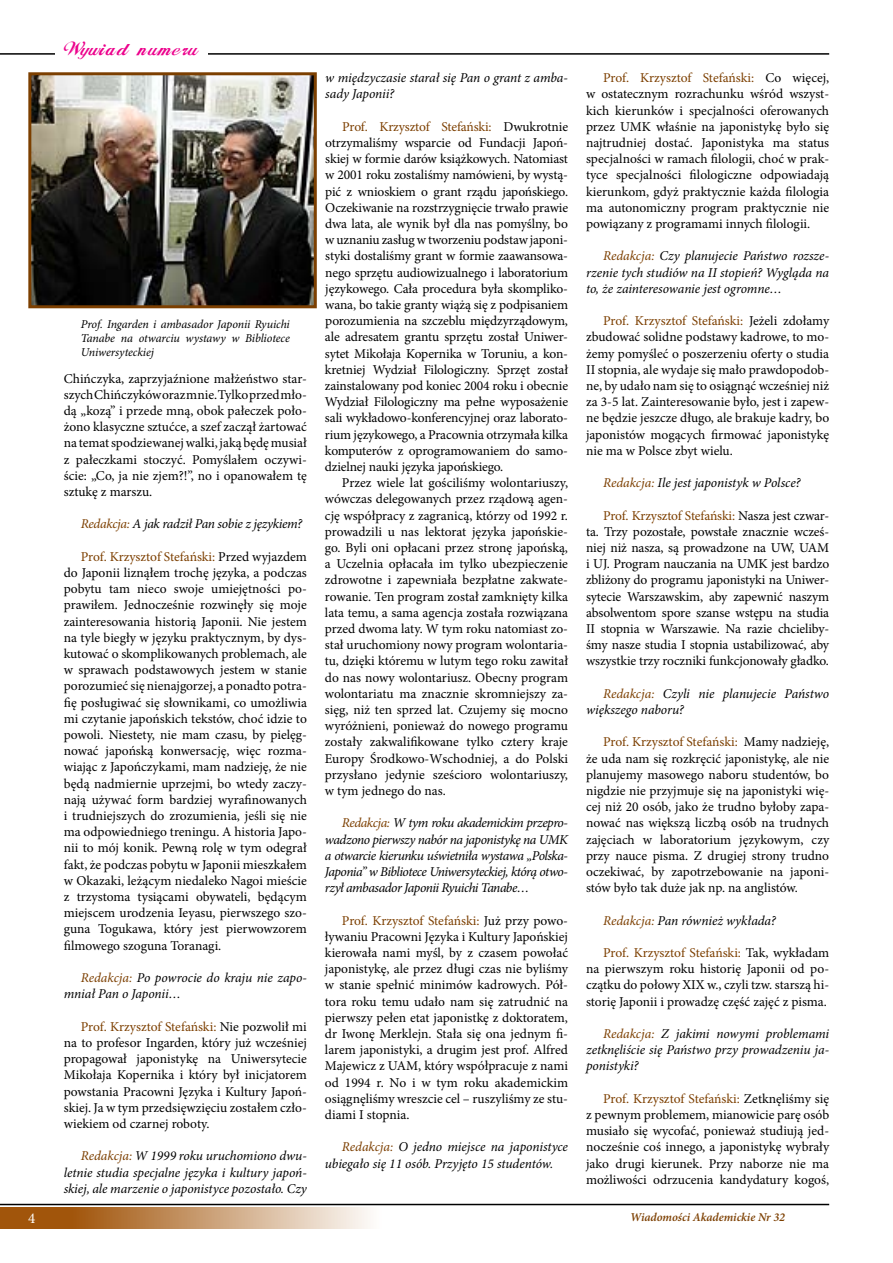
<style>
.page{position:relative;width:893px;height:1263px;background:#fff}
.page>*{position:absolute;margin:0;border:0;box-sizing:border-box;transform-origin:0 0}
.t1{font:18px "FL Starogrecki 1";letter-spacing:.01em;color:#ec008c}
.t2{font:13.5px/16.2px "Minion Pro";color:#000;text-align:justify}
.t3{font:italic 13.5px/16.2px "Minion Pro";letter-spacing:-.01em;color:#000}
.t4{font:italic 12px/14.4px "Minion Pro";letter-spacing:-.01em;color:#000;text-align:justify}
.t5{font:italic 600 12px "Minion Pro";letter-spacing:-.005em;color:#7c3f00}
.s1{color:#7c3f00}
</style>
<div class="page">
<svg style="left:4px;top:1208px;width:366px;height:21px;background:#c5976a"></svg>
<hr style="left:0;top:1204px;width:829px;height:1px;background:#000">
<hr style="left:0;top:53px;width:829px;height:2px;background:#000">
<hr style="left:0;top:1208px;width:4px;height:21px;background:#a1550b">
<div style="left:55px;top:44px;width:153px;height:20px;background:#fff"></div>
<img style="left:32px;top:76px;width:281px;height:228px">
<div style="left:28px;top:72px;width:289px;height:236px;border:3px solid #7c3f00"></div>
<h1 class="t1" style="left:64px;top:38px;width:135px">Wywiad numeru</h1>
<p class="t4" style="left:81px;top:317px;width:211px">Prof. Ingarden i ambasador Japonii Ryuichi Tanabe na otwarciu wystawy w Bibliotece Uniwersyteckiej</p>
<p class="t2" style="left:64px;top:370px;width:245px">Chińczyka, zaprzyjaźnione małżeństwo star&shy;szych Chińczyków oraz mnie. Tylko przed mło&shy;dą „kozą” i przede mną, obok pałeczek poło&shy;żono klasyczne sztućce, a szef zaczął żartować na temat spodziewanej walki, jaką będę musiał z pałeczkami stoczyć. Pomyślałem oczywi&shy;ście: „Co, ja nie zjem?!”, no i opanowałem tę sztukę z marszu.</p>
<p class="t3" style="left:81px;top:516px;width:223px"><span class="s1">Redakcja:</span> A jak radził Pan sobie z językiem?</p>
<p class="t2" style="left:64px;top:548px;width:245px;text-indent:17px"><span class="s1">Prof. Krzysztof Stefański:</span> Przed wyjazdem do Japonii liznąłem trochę języka, a podczas pobytu tam nieco swoje umiejętności po&shy;prawiłem. Jednocześnie rozwinęły się moje zainteresowania historią Japonii. Nie jestem na tyle biegły w języku praktycznym, by dys&shy;kutować o skomplikowanych problemach, ale w sprawach podstawowych jestem w stanie porozumieć się nienajgorzej, a ponadto potra&shy;fię posługiwać się słownikami, co umożliwia mi czytanie japońskich tekstów, choć idzie to powoli. Niestety, nie mam czasu, by pielęg&shy;nować japońską konwersację, więc rozma&shy;wiając z Japończykami, mam nadzieję, że nie będą nadmiernie uprzejmi, bo wtedy zaczy&shy;nają używać form bardziej wyrafinowanych i trudniejszych do zrozumienia, jeśli się nie ma odpowiedniego treningu. A historia Japo&shy;nii to mój konik. Pewną rolę w tym odegrał fakt, że podczas pobytu w Japonii mieszkałem w Okazaki, leżącym niedaleko Nagoi mieście z trzystoma tysiącami obywateli, będącym miejscem urodzenia Ieyasu, pierwszego szo&shy;guna Togukawa, który jest pierwowzorem filmowego szoguna Toranagi.</p>
<p class="t3" style="left:64px;top:970px;width:245px;text-indent:17px"><span class="s1">Redakcja:</span> Po powrocie do kraju nie zapo&shy;mniał Pan o Japonii…</p>
<p class="t2" style="left:64px;top:1018px;width:245px;text-indent:17px"><span class="s1">Prof. Krzysztof Stefański:</span> Nie pozwolił mi na to profesor Ingarden, który już wcześniej propagował japonistykę na Uniwersytecie Mikołaja Kopernika i który był inicjatorem powstania Pracowni Języka i Kultury Japoń&shy;skiej. Ja w tym przedsięwzięciu zostałem czło&shy;wiekiem od czarnej roboty.</p>
<p class="t3" style="left:64px;top:1148px;width:245px;text-align:justify;text-indent:17px"><span class="s1">Redakcja:</span> W 1999 roku uruchomiono dwu&shy;letnie studia specjalne języka i kultury japoń&shy;skiej, ale marzenie o japonistyce pozostało. Czy</p>
<p class="t3" style="left:325px;top:70px;width:244px">w międzyczasie starał się Pan o grant z amba&shy;sady Japonii?</p>
<p class="t2" style="left:325px;top:118px;width:245px;text-indent:17px"><span class="s1">Prof. Krzysztof Stefański:</span> Dwukrotnie otrzymaliśmy wsparcie od Fundacji Japoń&shy;skiej w formie darów książkowych. Natomiast w 2001 roku zostaliśmy namówieni, by wystą&shy;pić z wnioskiem o grant rządu japońskiego.<br>Oczekiwanie na rozstrzygnięcie trwało prawie dwa lata, ale wynik był dla nas pomyślny, bo w uznaniu zasług w tworzeniu podstaw japoni&shy;styki dostaliśmy grant w formie zaawansowa&shy;nego sprzętu audiowizualnego i laboratorium językowego. Cała procedura była skompliko&shy;wana, bo takie granty wiążą się z podpisaniem porozumienia na szczeblu międzyrządowym, ale adresatem grantu sprzętu został Uniwer&shy;sytet Mikołaja Kopernika w Toruniu, a kon&shy;kretniej Wydział Filologiczny. Sprzęt został zainstalowany pod koniec 2004 roku i obecnie Wydział Filologiczny ma pełne wyposażenie sali wykładowo-konferencyjnej oraz laborato&shy;rium językowego, a Pracownia otrzymała kilka komputerów z oprogramowaniem do samo&shy;dzielnej nauki języka japońskiego.</p>
<p class="t2" style="left:325px;top:475px;width:245px;text-indent:17px">Przez wiele lat gościliśmy wolontariuszy, wówczas delegowanych przez rządową agen&shy;cję współpracy z zagranicą, którzy od 1 992 r. prowadzili u nas lektorat języka japońskie&shy;go. Byli oni opłacani przez stronę japońską, a Uczelnia opłacała im tylko ubezpieczenie zdrowotne i zapewniała bezpłatne zakwate&shy;rowanie. Ten program został zamknięty kilka lata temu, a sama agencja została rozwiązana przed dwoma laty. W tym roku natomiast zo&shy;stał uruchomiony nowy program wolontaria&shy;tu, dzięki któremu w lutym tego roku zawitał do nas nowy wolontariusz. Obecny program wolontariatu ma znacznie skromniejszy za&shy;sięg, niż ten sprzed lat. Czujemy się mocno wyróżnieni, ponieważ do nowego programu zostały zakwalifikowane tylko cztery kraje Europy Środkowo-Wschodniej, a do Polski przysłano jedynie sześcioro wolontariuszy, w tym jednego do nas.</p>
<p class="t3" style="left:325px;top:815px;width:245px;text-align:justify;text-indent:17px"><span class="s1">Redakcja:</span> W tym roku akademickim przepro&shy;wadzono pierwszy nabór na japonistykę na UMK a otwarcie kierunku uświetniła wystawa „Polska-Japonia” w Bibliotece Uniwersyteckiej, którą otwo&shy;rzył ambasador Japonii Ryuichi Tanabe…</p>
<p class="t2" style="left:325px;top:912px;width:245px;text-indent:17px"><span class="s1">Prof. Krzysztof Stefański:</span> Już przy powo&shy;ływaniu Pracowni Języka i Kultury Japońskiej kierowała nami myśl, by z czasem powołać japonistykę, ale przez długi czas nie byliśmy w stanie spełnić minimów kadrowych. Pół&shy;tora roku temu udało nam się zatrudnić na pierwszy pełen etat japonistkę z doktoratem, dr Iwonę Merklejn. Stała się ona jednym fi&shy;larem japonistyki, a drugim jest prof. Alfred Majewicz z UAM, który współpracuje z nami od 1 994 r. No i w tym roku akademickim osiągnęliśmy wreszcie cel – ruszyliśmy ze stu&shy;diami I stopnia.</p>
<p class="t3" style="left:325px;top:1139px;width:245px;text-indent:17px"><span class="s1">Redakcja:</span> O jedno miejsce na japonistyce ubiegało się 11 osób. Przyjęto 15 studentów.</p>
<p class="t2" style="left:586px;top:70px;width:245px;text-indent:17px"><span class="s1">Prof. Krzysztof Stefański:</span> Co więcej, w ostatecznym rozrachunku wśród wszyst&shy;kich kierunków i specjalności oferowanych przez UMK właśnie na japonistykę było się najtrudniej dostać. Japonistyka ma status specjalności w ramach filologii, choć w prak&shy;tyce specjalności filologiczne odpowiadają kierunkom, gdyż praktycznie każda filologia ma autonomiczny program praktycznie nie powiązany z programami innych filologii.</p>
<p class="t3" style="left:586px;top:248px;width:245px;text-align:justify;text-indent:17px"><span class="s1">Redakcja:</span> Czy planujecie Państwo rozsze&shy;rzenie tych studiów na II stopień? Wygląda na to, że zainteresowanie jest ogromne…</p>
<p class="t2" style="left:586px;top:313px;width:245px;text-indent:17px"><span class="s1">Prof. Krzysztof Stefański:</span> Jeżeli zdołamy zbudować solidne podstawy kadrowe, to mo&shy;żemy pomyśleć o poszerzeniu oferty o studia II stopnia, ale wydaje się mało prawdopodob&shy;ne, by udało nam się to osiągnąć wcześniej niż za 3-5 lat. Zainteresowanie było, jest i zapew&shy;ne będzie jeszcze długo, ale brakuje kadry, bo japonistów mogących firmować japonistykę nie ma w Polsce zbyt wielu.</p>
<p class="t3" style="left:603px;top:475px;width:199px"><span class="s1">Redakcja:</span> Ile jest japonistyk w Polsce?</p>
<p class="t2" style="left:586px;top:507px;width:245px;text-indent:17px"><span class="s1">Prof. Krzysztof Stefański:</span> Nasza jest czwar&shy;ta. Trzy pozostałe, powstałe znacznie wcześ&shy;niej niż nasza, są prowadzone na UW, UAM i UJ. Program nauczania na UMK jest bardzo zbliżony do programu japonistyki na Uniwer&shy;sytecie Warszawskim, aby zapewnić naszym absolwentom spore szanse wstępu na studia II stopnia w Warszawie. Na razie chcieliby&shy;śmy nasze studia I stopnia ustabilizować, aby wszystkie trzy roczniki funkcjonowały gładko.</p>
<p class="t3" style="left:586px;top:685px;width:245px;text-indent:17px"><span class="s1">Redakcja:</span> Czyli nie planujecie Państwo większego naboru?</p>
<p class="t2" style="left:586px;top:734px;width:245px;text-indent:17px"><span class="s1">Prof. Krzysztof Stefański:</span> Mamy nadzieję, że uda nam się rozkręcić japonistykę, ale nie planujemy masowego naboru studentów, bo nigdzie nie przyjmuje się na japonistyki wię&shy;cej niż 20 osób, jako że trudno byłoby zapa&shy;nować nas większą liczbą osób na trudnych zajęciach w laboratorium językowym, czy przy nauce pisma. Z drugiej strony trudno oczekiwać, by zapotrzebowanie na japoni&shy;stów było tak duże jak np. na anglistów.</p>
<p class="t3" style="left:603px;top:912px;width:174px"><span class="s1">Redakcja:</span> Pan również wykłada?</p>
<p class="t2" style="left:586px;top:945px;width:245px;text-indent:17px"><span class="s1">Prof. Krzysztof Stefański:</span> Tak, wykładam na pierwszym roku historię Japonii od po&shy;czątku do połowy XIX w., czyli tzw. starszą hi&shy;storię Japonii i prowadzę część zajęć z pisma.</p>
<p class="t3" style="left:586px;top:1025px;width:245px;text-align:justify;text-indent:17px"><span class="s1">Redakcja:</span> Z jakimi nowymi problemami zetknęliście się Państwo przy prowadzeniu ja&shy;ponistyki?</p>
<p class="t2" style="left:586px;top:1090px;width:245px;text-indent:17px"><span class="s1">Prof. Krzysztof Stefański:</span> Zetknęliśmy się z pewnym problemem, mianowicie parę osób musiało się wycofać, ponieważ studiują jed&shy;nocześnie coś innego, a japonistykę wybrały jako drugi kierunek. Przy naborze nie ma możliwości odrzucenia kandydatury kogoś,</p>
<p class="t5" style="left:630px;top:1210px;width:156px">Wiadomości Akademickie Nr 32</p>
</div>
